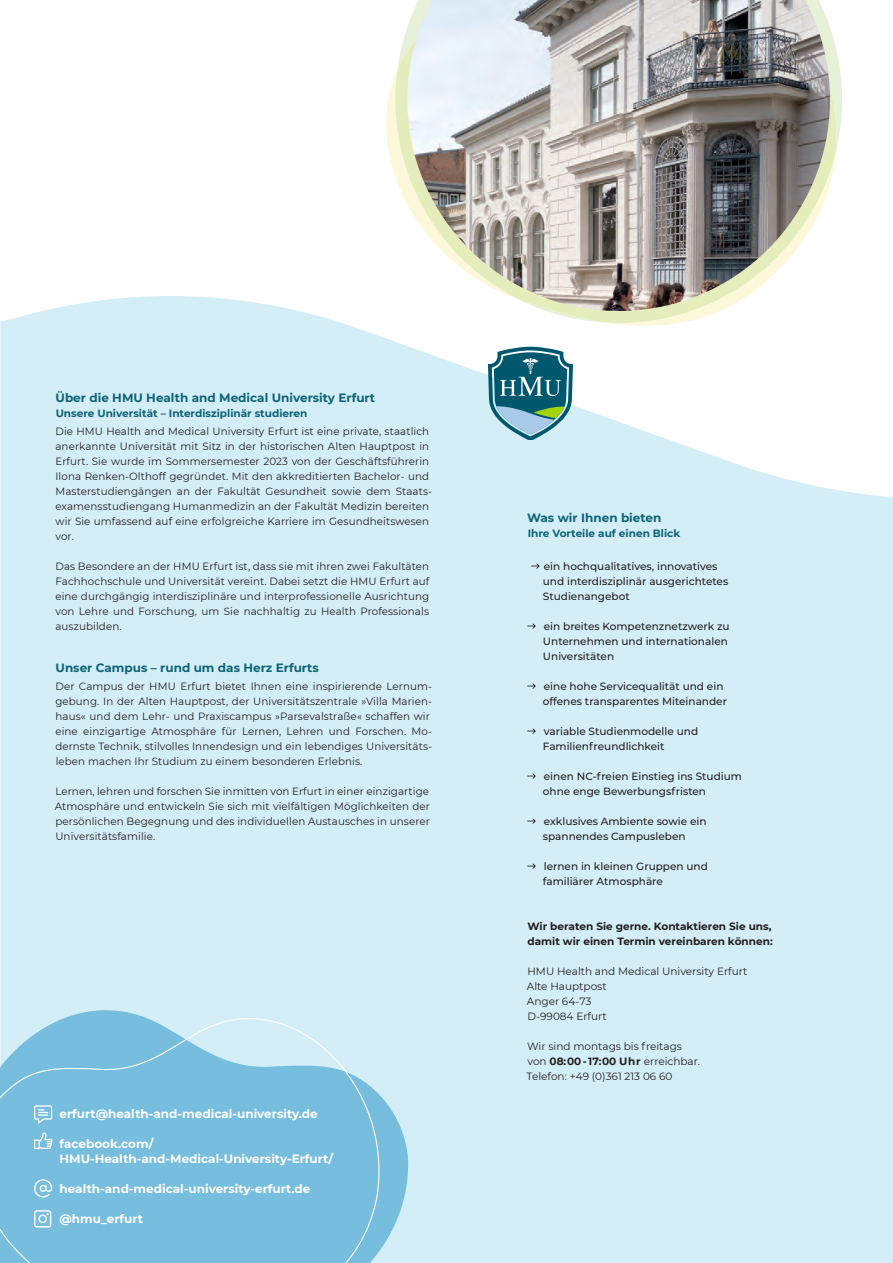
<style>
.page{position:relative;width:893px;height:1263px;background:#fff}
.page>*{position:absolute;margin:0;border:0;box-sizing:border-box;transform-origin:0 0}
.t1{font:700 12px/15px "Montserrat";color:#fff}
.t2{font:700 12px "Montserrat";color:#0d6476}
.t3{font:10.5px/15px "Montserrat";letter-spacing:.01em;color:#231f20}
.t4{font:500 10.5px/15px "Montserrat";color:#231f20}
.t5{font:700 10.5px/15px "Montserrat";color:#231f20}
.t6{font:700 10.5px "Montserrat";color:#0d6476}
.s1{font-weight:700}
</style>
<div class="page">
<div style="left:0;top:296px;width:893px;height:967px;background:#d4eef7"></div>
<svg style="left:892px;top:296px;width:1px;height:706px"></svg>
<svg style="left:362px;top:76px;width:473px;height:250px"></svg>
<svg style="left:395px;top:28px;width:445px;height:295px"></svg>
<img style="left:407px;top:0;width:423px;height:311px">
<svg style="left:0;top:970px;width:411px;height:293px;background:#cbe9f4"></svg>
<svg style="left:0;top:982px;width:396px;height:281px;background:#8dc9e4"></svg>
<svg style="left:34px;top:1105px;width:18px;height:18px"></svg>
<svg style="left:34px;top:1132px;width:19px;height:17px"></svg>
<svg style="left:34px;top:1179px;width:18px;height:18px"></svg>
<svg style="left:34px;top:1210px;width:17px;height:17px"></svg>
<svg style="left:531px;top:564px;width:9px;height:5px"></svg>
<svg style="left:527px;top:624px;width:9px;height:5px"></svg>
<svg style="left:527px;top:684px;width:9px;height:5px"></svg>
<svg style="left:527px;top:729px;width:9px;height:5px"></svg>
<svg style="left:527px;top:774px;width:9px;height:5px"></svg>
<svg style="left:527px;top:819px;width:9px;height:5px"></svg>
<svg style="left:527px;top:864px;width:9px;height:5px"></svg>
<svg style="left:488px;top:347px;width:85px;height:93px;background:#5b96a3"></svg>
<p class="t2" style="left:56px;top:389px;width:321px">Über die HMU Health and Medical University Erfurt</p>
<p class="t6" style="left:56px;top:406px;width:253px">Unsere Universität – Interdisziplinär studieren</p>
<p class="t3" style="left:55px;top:423px;width:378px">Die HMU Health and Medical University Erfurt ist eine private, staatlich anerkannte Universität mit Sitz in der historischen Alten Hauptpost in Erfurt. Sie wurde im Sommersemester 2023 von der Geschäftsführerin Ilona Renken-Olthoff gegründet. Mit den akkreditierten Bachelor- und Masterstudiengängen an der Fakultät Gesundheit sowie dem Staats&shy;examensstudiengang Humanmedizin an der Fakultät Medizin bereiten wir Sie umfassend auf eine erfolgreiche Karriere im Gesundheitswesen vor.</p>
<p class="t3" style="left:55px;top:558px;width:375px;text-align:justify">Das Besondere an der HMU Erfurt ist, dass sie mit ihren zwei Fakultäten Fachhochschule und Universität vereint. Dabei setzt die HMU Erfurt auf eine durchgängig interdisziplinäre und interprofessionelle Ausrichtung von Lehre und Forschung, um Sie nachhaltig zu Health Professionals auszubilden.</p>
<p class="t2" style="left:56px;top:659px;width:265px">Unser Campus – rund um das Herz Erfurts</p>
<p class="t3" style="left:55px;top:678px;width:378px">Der Campus der HMU Erfurt bietet Ihnen eine inspirierende Lernum&shy;gebung. In der Alten Hauptpost, der Universitätszentrale »Villa Marien&shy;haus« und dem Lehr- und Praxiscampus »Parsevalstraße« schaffen wir eine einzigartige Atmosphäre für Lernen, Lehren und Forschen. Mo&shy;dernste Technik, stilvolles Innendesign und ein lebendiges Universitäts&shy;leben machen Ihr Studium zu einem besonderen Erlebnis.</p>
<p class="t3" style="left:55px;top:783px;width:377px;text-align:justify">Lernen, lehren und forschen Sie inmitten von Erfurt in einer einzigartige Atmosphäre und entwickeln Sie sich mit vielfältigen Möglichkeiten der persönlichen Begegnung und des individuellen Austausches in unserer Universitätsfamilie.</p>
<p class="t1" style="left:60px;top:1105px;width:260px">erfurt@health-and-medical-university.de</p>
<p class="t1" style="left:60px;top:1135px;width:275px">facebook.com/<br>HMU-Health-and-Medical-University-Erfurt/</p>
<p class="t1" style="left:60px;top:1180px;width:252px">health-and-medical-university-erfurt.de</p>
<p class="t1" style="left:60px;top:1210px;width:85px">@hmu_erfurt</p>
<p class="t2" style="left:527px;top:509px;width:136px">Was wir Ihnen bieten</p>
<p class="t6" style="left:528px;top:526px;width:154px">Ihre Vorteile auf einen Blick</p>
<p class="t4" style="left:543px;top:558px;width:187px">ein hochqualitatives, innovatives und interdisziplinär ausgerichtetes<br>Studienangebot</p>
<p class="t4" style="left:543px;top:618px;width:188px">ein breites Kompetenznetzwerk zu<br>Unternehmen und internationalen<br>Universitäten</p>
<p class="t4" style="left:543px;top:678px;width:186px">eine hohe Servicequalität und ein offenes transparentes Miteinander</p>
<p class="t4" style="left:543px;top:723px;width:157px">variable Studienmodelle und<br>Familienfreundlichkeit</p>
<p class="t4" style="left:543px;top:768px;width:201px">einen NC-freien Einstieg ins Studium ohne enge Bewerbungsfristen</p>
<p class="t4" style="left:543px;top:813px;width:165px">exklusives Ambiente sowie ein spannendes Campusleben</p>
<p class="t4" style="left:543px;top:858px;width:167px">lernen in kleinen Gruppen und familiärer Atmosphäre</p>
<p class="t5" style="left:527px;top:918px;width:247px">Wir beraten Sie gerne. Kontaktieren Sie uns, damit wir einen Termin vereinbaren können:</p>
<p class="t3" style="left:527px;top:963px;width:222px">HMU Health and Medical University Erfurt<br>Alte Hauptpost<br>Anger 64-73<br>D-99084 Erfurt</p>
<p class="t3" style="left:527px;top:1038px;width:175px">Wir sind montags bis freitags von <span class="s1">08:00 - 17:00 Uhr</span> erreichbar.<br>Telefon: +49 (0)361 213 06 60</p>
</div>
